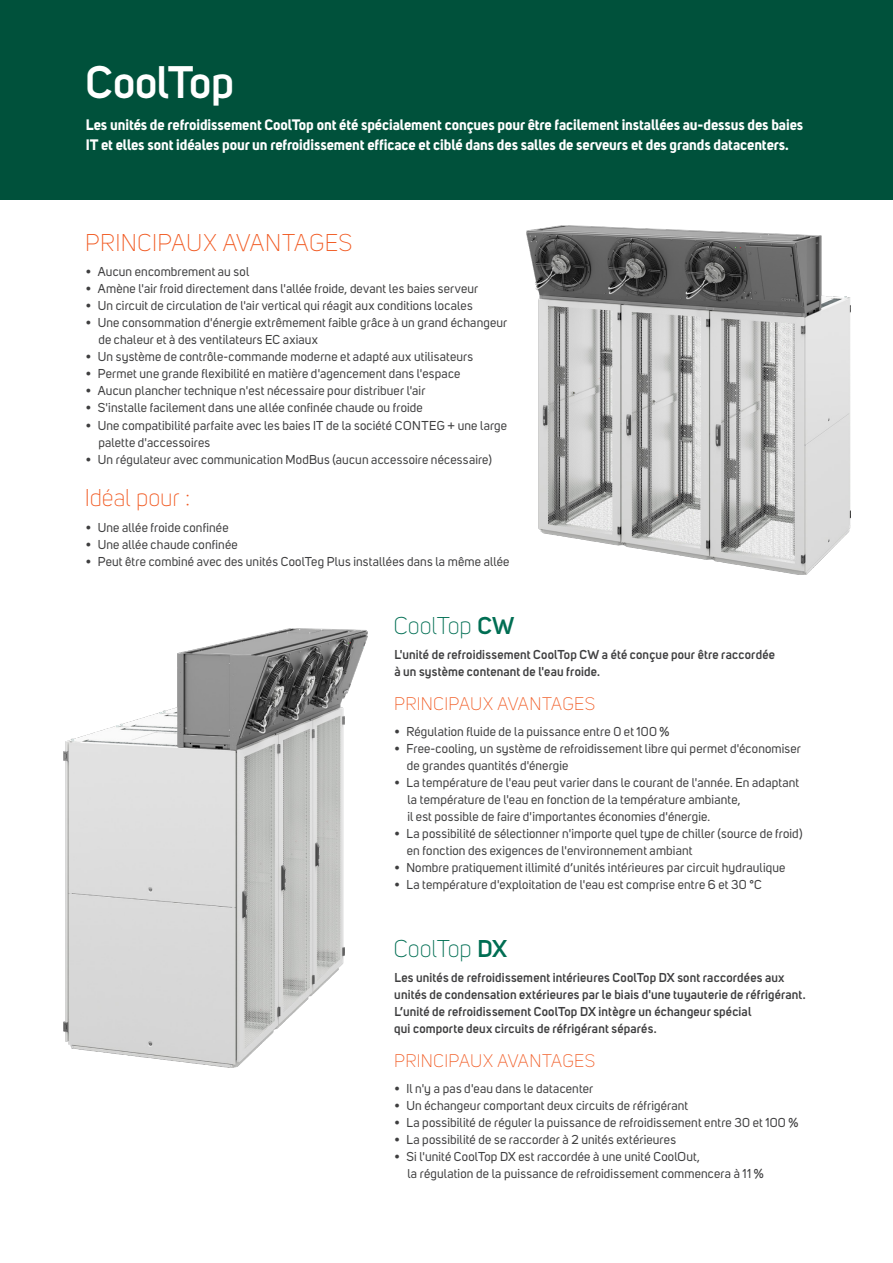
<style>
.page{position:relative;width:893px;height:1263px;background:#fff}
.page>*{position:absolute;margin:0;border:0;box-sizing:border-box;transform-origin:0 0}
.zakladni_text{font:600 45px "Uni Sans";letter-spacing:-.01em;color:#fff}
.zakladni_text-2{font:300 24px "Uni Sans";letter-spacing:.005em;color:#f15921}
.zakladni_text-3{font:300 24px "Uni Sans";letter-spacing:-.005em;color:#006e53}
.zakladni_text-4{font:300 18px "Uni Sans";letter-spacing:.015em;color:#f15921}
.zakladni_text-5{font:700 15px/19.5px "Uni Sans";letter-spacing:-.005em;color:#fff}
.zakladni_text-6{font:12.75px/17px "Uni Sans";letter-spacing:.015em;color:#3e3e3f}
.zakladni_text-7{font:600 12.75px/17px "Uni Sans";letter-spacing:.015em;color:#3e3e3f}
.s1{font-weight:600}
</style>
<div class="page">
<div style="left:0;top:0;width:893px;height:200px;background:#00513b"></div>
<img style="left:64px;top:629px;width:303px;height:438px">
<img style="left:527px;top:226px;width:323px;height:348px">
<p class="zakladni_text" style="left:86px;top:55px;width:150px">CoolTop</p>
<p class="zakladni_text-5" style="left:86px;top:115px;width:719px">Les unités de refroidissement CoolTop ont été spécialement conçues pour être facilement installées au-dessus des baies<br>IT et elles sont idéales pour un refroidissement efficace et ciblé dans des salles de serveurs et des grands datacenters.</p>
<p class="zakladni_text-2" style="left:85px;top:229px;width:269px">PRINCIPAUX AVANTAGES</p>
<p class="zakladni_text-6" style="left:86px;top:264px;width:165px">• Aucun encombrement au sol</p>
<p class="zakladni_text-6" style="left:86px;top:281px;width:394px">• Amène l'air froid directement dans l'allée froide, devant les baies serveur</p>
<p class="zakladni_text-6" style="left:86px;top:298px;width:388px">• Un circuit de circulation de l'air vertical qui réagit aux conditions locales</p>
<p class="zakladni_text-6" style="left:98px;top:315px;width:410px;text-indent:-12px">• Une consommation d'énergie extrêmement faible grâce à un grand échangeur de chaleur et à des ventilateurs EC axiaux</p>
<p class="zakladni_text-6" style="left:86px;top:349px;width:389px">• Un système de contrôle-commande moderne et adapté aux utilisateurs</p>
<p class="zakladni_text-6" style="left:86px;top:366px;width:376px">• Permet une grande flexibilité en matière d'agencement dans l'espace</p>
<p class="zakladni_text-6" style="left:86px;top:383px;width:341px">• Aucun plancher technique n'est nécessaire pour distribuer l'air</p>
<p class="zakladni_text-6" style="left:86px;top:400px;width:338px">• S'installe facilement dans une allée confinée chaude ou froide</p>
<p class="zakladni_text-6" style="left:98px;top:417px;width:410px;text-indent:-12px">• Une compatibilité parfaite avec les baies IT de la société CONTEG + une large palette d'accessoires</p>
<p class="zakladni_text-6" style="left:86px;top:451px;width:407px">• Un régulateur avec communication ModBus (aucun accessoire nécessaire)</p>
<p class="zakladni_text-2" style="left:85px;top:484px;width:107px">Idéal pour :</p>
<p class="zakladni_text-6" style="left:86px;top:519px;width:144px">• Une allée froide confinée</p>
<p class="zakladni_text-6" style="left:86px;top:536px;width:153px">• Une allée chaude confinée</p>
<p class="zakladni_text-6" style="left:86px;top:553px;width:425px">• Peut être combiné avec des unités CoolTeg Plus installées dans la même allée</p>
<p class="zakladni_text-3" style="left:393px;top:611px;width:123px">CoolTop <span class="s1">CW</span></p>
<p class="zakladni_text-7" style="left:394px;top:646px;width:382px">L'unité de refroidissement CoolTop CW a été conçue pour être raccordée à un système contenant de l'eau froide.</p>
<p class="zakladni_text-4" style="left:394px;top:694px;width:203px">PRINCIPAUX AVANTAGES</p>
<p class="zakladni_text-6" style="left:394px;top:723px;width:277px">• Régulation fluide de la puissance entre 0 et 100 %</p>
<p class="zakladni_text-6" style="left:407px;top:740px;width:395px;text-indent:-12px">• Free-cooling, un système de refroidissement libre qui permet d'économiser de grandes quantités d'énergie</p>
<p class="zakladni_text-6" style="left:407px;top:774px;width:393px;text-indent:-13px">• La température de l'eau peut varier dans le courant de l'année. En adaptant la température de l'eau en fonction de la température ambiante,<br>il est possible de faire d'importantes économies d'énergie.</p>
<p class="zakladni_text-6" style="left:407px;top:825px;width:397px;text-indent:-12px">• La possibilité de sélectionner n'importe quel type de chiller (source de froid) en fonction des exigences de l'environnement ambiant</p>
<p class="zakladni_text-6" style="left:394px;top:859px;width:392px">• Nombre pratiquement illimité d’unités intérieures par circuit hydraulique</p>
<p class="zakladni_text-6" style="left:394px;top:876px;width:369px">• La température d'exploitation de l'eau est comprise entre 6 et 30 °C</p>
<p class="zakladni_text-3" style="left:393px;top:935px;width:115px">CoolTop <span class="s1">DX</span></p>
<p class="zakladni_text-7" style="left:394px;top:969px;width:413px">Les unités de refroidissement intérieures CoolTop DX sont raccordées aux unités de condensation extérieures par le biais d'une tuyauterie de réfrigérant.<br>L’unité de refroidissement CoolTop DX intègre un échangeur spécial<br>qui comporte deux circuits de réfrigérant séparés.</p>
<p class="zakladni_text-4" style="left:394px;top:1051px;width:203px">PRINCIPAUX AVANTAGES</p>
<p class="zakladni_text-6" style="left:394px;top:1080px;width:200px">• Il n'y a pas d'eau dans le datacenter</p>
<p class="zakladni_text-6" style="left:394px;top:1097px;width:295px">• Un échangeur comportant deux circuits de réfrigérant</p>
<p class="zakladni_text-6" style="left:394px;top:1114px;width:405px">• La possibilité de réguler la puissance de refroidissement entre 30 et 100 %</p>
<p class="zakladni_text-6" style="left:394px;top:1131px;width:283px">• La possibilité de se raccorder à 2 unités extérieures</p>
<p class="zakladni_text-6" style="left:407px;top:1148px;width:358px;text-indent:-13px">• Si l'unité CoolTop DX est raccordée à une unité CoolOut,<br>la régulation de la puissance de refroidissement commencera à 11 %</p>
</div>
